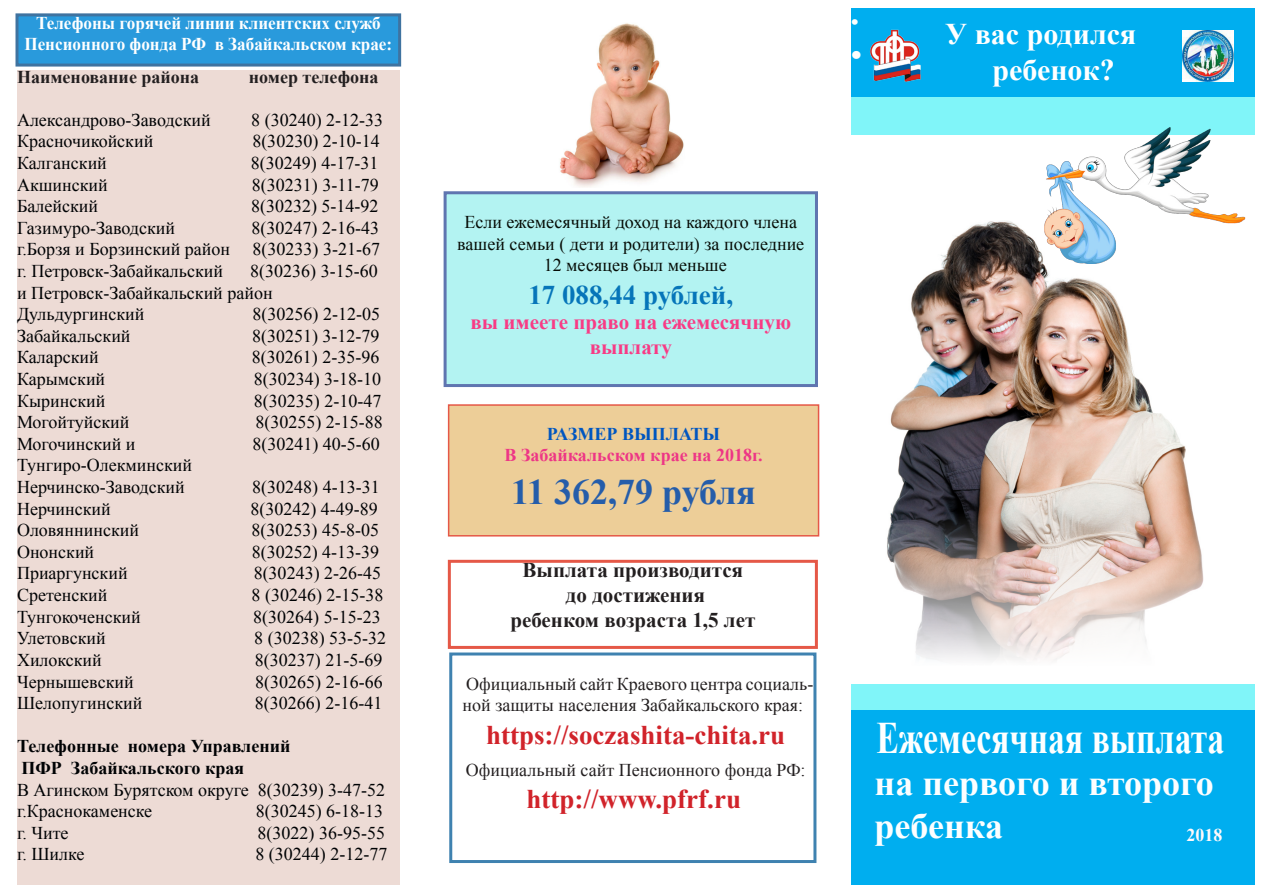
<style>
.page{position:relative;width:1263px;height:893px;background:#fff}
.page>*{position:absolute;margin:0;border:0;box-sizing:border-box;transform-origin:0 0}
.t1{font:700 45px "Times New Roman";color:#fdffff;scale:.75 1}
.t2{font:700 36px "Times New Roman";color:#fcfeff}
.t3{font:700 36px "Times New Roman";letter-spacing:-.005em;color:#255daa}
.t4{font:700 30px "Times New Roman";color:#fff}
.t5{font:700 30px "Times New Roman";color:#fefffd}
.t6{font:700 27px "Times New Roman";color:#d1232a}
.t7{font:700 27px "Times New Roman";color:#0675b9}
.t8{font:700 21px "Times New Roman";color:#231f20}
.t9{font:700 21px "Times New Roman";color:#f83b85}
.t10{font:700 21px "Times New Roman";color:#fefffd}
.t11{font:18px "Times New Roman";color:#000204}
.t12{font:18px/21.6px "Times New Roman";color:#231f20;text-align:center}
.t13{font:18px "Times New Roman";color:#060c06}
.t14{font:700 18px "Times New Roman";color:#fff;scale:.95 1}
.t15{font:700 18px "Times New Roman";color:#000204}
.t16{font:700 18px "Times New Roman";color:#231f20}
.t17{font:700 18px "Times New Roman";color:#ed3686}
.t18{font:700 18px "Times New Roman";color:#0056c0}
.t19{font:700 18px "Times New Roman";color:#fef9fb}
.s1{color:#fff}
</style>
<div class="page">
<div style="left:445px;top:193px;width:371px;height:193px;background:#b3f3f2"></div>
<div style="left:444px;top:191px;width:374px;height:196px;border:3px solid #5f75b0"></div>
<div style="left:449px;top:405px;width:369px;height:131px;background:#edce98"></div>
<div style="left:448px;top:404px;width:371px;height:132px;border:2px solid #e55847"></div>
<div style="left:448px;top:560px;width:370px;height:89px;border:3px solid #e55847"></div>
<div style="left:17px;top:70px;width:383px;height:814px;background:#eddbd5"></div>
<div style="left:851px;top:686px;width:403px;height:198px;background:#00aeef"></div>
<div style="left:851px;top:9px;width:403px;height:88px;background:#00aeef"></div>
<div style="left:851px;top:685px;width:403px;height:25px;background:#80f5f9"></div>
<div style="left:851px;top:98px;width:403px;height:37px;background:#80f5f9"></div>
<img style="left:851px;top:29px;width:76px;height:69px">
<img style="left:1182px;top:31px;width:51px;height:50px">
<img style="left:887px;top:221px;width:317px;height:439px">
<img style="left:1043px;top:128px;width:203px;height:136px">
<div style="left:17px;top:15px;width:383px;height:50px;background:#299adc"></div>
<div style="left:16px;top:13px;width:385px;height:54px;border:3px solid #3f73a0"></div>
<div style="left:449px;top:652px;width:367px;height:211px;border:3px solid #3f82b0"></div>
<img style="left:560px;top:23px;width:124px;height:164px">
<p class="t14" style="left:36px;top:10px;width:364px">Телефоны горячей линии клиентских служб</p>
<p class="t14" style="left:24px;top:32px;width:389px">Пенсионного фонда РФ в Забайкальском крае:</p>
<p class="t16" style="left:17px;top:64px;width:184px">Наименование района</p>
<p class="t16" style="left:249px;top:64px;width:131px">номер телефона</p>
<p class="t11" style="left:17px;top:108px;width:195px">Александрово-Заводский</p>
<p class="t11" style="left:251px;top:108px;width:133px">8 (30240) 2-12-33</p>
<p class="t11" style="left:17px;top:129px;width:138px">Красночикойский</p>
<p class="t11" style="left:252px;top:129px;width:129px">8(30230) 2-10-14</p>
<p class="t11" style="left:17px;top:151px;width:91px">Калганский</p>
<p class="t11" style="left:251px;top:151px;width:129px">8(30249) 4-17-31</p>
<p class="t11" style="left:17px;top:173px;width:92px">Акшинский</p>
<p class="t11" style="left:252px;top:173px;width:128px">8(30231) 3-11-79</p>
<p class="t11" style="left:17px;top:194px;width:83px">Балейский</p>
<p class="t11" style="left:251px;top:194px;width:129px">8(30232) 5-14-92</p>
<p class="t11" style="left:17px;top:216px;width:160px">Газимуро-Заводский</p>
<p class="t11" style="left:252px;top:216px;width:129px">8(30247) 2-16-43</p>
<p class="t11" style="left:17px;top:237px;width:365px">г.Борзя и Борзинский район 8(30233) 3-21-67</p>
<p class="t11" style="left:17px;top:259px;width:208px">г. Петровск-Забайкальский</p>
<p class="t11" style="left:250px;top:259px;width:129px">8(30236) 3-15-60</p>
<p class="t11" style="left:17px;top:281px;width:257px">и Петровск-Забайкальский район</p>
<p class="t11" style="left:17px;top:302px;width:129px">Дульдургинский</p>
<p class="t11" style="left:252px;top:302px;width:129px">8(30256) 2-12-05</p>
<p class="t11" style="left:17px;top:324px;width:115px">Забайкальский</p>
<p class="t11" style="left:252px;top:324px;width:129px">8(30251) 3-12-79</p>
<p class="t11" style="left:17px;top:345px;width:83px">Каларский</p>
<p class="t11" style="left:252px;top:345px;width:129px">8(30261) 2-35-96</p>
<p class="t11" style="left:17px;top:367px;width:90px">Карымский</p>
<p class="t11" style="left:254px;top:367px;width:129px">8(30234) 3-18-10</p>
<p class="t11" style="left:17px;top:389px;width:90px">Кыринский</p>
<p class="t11" style="left:254px;top:389px;width:129px">8(30235) 2-10-47</p>
<p class="t11" style="left:17px;top:410px;width:114px">Могойтуйский</p>
<p class="t11" style="left:255px;top:410px;width:129px">8(30255) 2-15-88</p>
<p class="t11" style="left:17px;top:432px;width:120px">Могочинский и</p>
<p class="t11" style="left:252px;top:432px;width:129px">8(30241) 40-5-60</p>
<p class="t11" style="left:17px;top:453px;width:177px">Тунгиро-Олекминский</p>
<p class="t11" style="left:17px;top:475px;width:169px">Нерчинско-Заводский</p>
<p class="t11" style="left:252px;top:475px;width:129px">8(30248) 4-13-31</p>
<p class="t11" style="left:17px;top:497px;width:95px">Нерчинский</p>
<p class="t11" style="left:250px;top:497px;width:129px">8(30242) 4-49-89</p>
<p class="t11" style="left:17px;top:518px;width:124px">Оловяннинский</p>
<p class="t11" style="left:252px;top:518px;width:129px">8(30253) 45-8-05</p>
<p class="t11" style="left:17px;top:540px;width:79px">Ононский</p>
<p class="t11" style="left:252px;top:540px;width:129px">8(30252) 4-13-39</p>
<p class="t11" style="left:17px;top:561px;width:112px">Приаргунский</p>
<p class="t11" style="left:254px;top:561px;width:129px">8(30243) 2-26-45</p>
<p class="t11" style="left:17px;top:583px;width:92px">Сретенский</p>
<p class="t11" style="left:251px;top:583px;width:133px">8 (30246) 2-15-38</p>
<p class="t11" style="left:17px;top:605px;width:125px">Тунгокоченский</p>
<p class="t11" style="left:253px;top:605px;width:129px">8(30264) 5-15-23</p>
<p class="t11" style="left:17px;top:626px;width:90px">Улетовский</p>
<p class="t11" style="left:254px;top:626px;width:133px">8 (30238) 53-5-32</p>
<p class="t11" style="left:17px;top:648px;width:86px">Хилокский</p>
<p class="t11" style="left:255px;top:648px;width:129px">8(30237) 21-5-69</p>
<p class="t11" style="left:17px;top:669px;width:118px">Чернышевский</p>
<p class="t11" style="left:255px;top:669px;width:129px">8(30265) 2-16-66</p>
<p class="t11" style="left:17px;top:691px;width:127px">Шелопугинский</p>
<p class="t11" style="left:255px;top:691px;width:129px">8(30266) 2-16-41</p>
<p class="t15" style="left:17px;top:734px;width:275px">Телефонные номера Управлений</p>
<p class="t15" style="left:22px;top:755px;width:224px">ПФР Забайкальского края</p>
<p class="t11" style="left:17px;top:777px;width:370px">В Агинском Бурятском округе 8(30239) 3-47-52</p>
<p class="t11" style="left:17px;top:799px;width:137px">г.Краснокаменске</p>
<p class="t11" style="left:256px;top:799px;width:129px">8(30245) 6-18-13</p>
<p class="t11" style="left:17px;top:821px;width:53px">г. Чите</p>
<p class="t11" style="left:258px;top:821px;width:129px">8(3022) 36-95-55</p>
<p class="t11" style="left:17px;top:842px;width:69px">г. Шилке</p>
<p class="t11" style="left:255px;top:842px;width:133px">8 (30244) 2-12-77</p>
<p class="t10" style="left:851px;top:7px;width:9px">•</p>
<p class="t5" style="left:851px;top:34px;width:12px">•</p>
<p class="t4" style="left:945px;top:13px;width:193px">У вас родился</p>
<p class="t4" style="left:992px;top:49px;width:124px">ребенок?</p>
<p class="t13" style="left:464px;top:210px;width:334px">Если ежемесячный доход на каждого члена</p>
<p class="t13" style="left:457px;top:232px;width:348px">вашей семьи ( дети и родители) за последние</p>
<p class="t13" style="left:544px;top:253px;width:185px">12 месяцев был меньше</p>
<p class="t7" style="left:528px;top:276px;width:206px">17 088,44 рублей,</p>
<p class="t9" style="left:470px;top:307px;width:322px">вы имеете право на ежемесячную</p>
<p class="t9" style="left:590px;top:333px;width:84px">выплату</p>
<p class="t18" style="left:547px;top:421px;width:175px">РАЗМЕР ВЫПЛАТЫ</p>
<p class="t17" style="left:504px;top:443px;width:260px">В Забайкальском крае на 2018г.</p>
<p class="t3" style="left:511px;top:467px;width:246px">11 362,79 рубля</p>
<p class="t8" style="left:523px;top:555px;width:222px">Выплата производится</p>
<p class="t8" style="left:566px;top:581px;width:141px">до достижения</p>
<p class="t8" style="left:510px;top:606px;width:246px">ребенком возраста 1,5 лет</p>
<p class="t12" style="left:452px;top:672px;width:363px"><span class="s1">ht</span>Официальный сайт Краевого центра социаль&shy;ной защиты населения Забайкальского края:</p>
<p class="t6" style="left:486px;top:716px;width:301px">https://soczashita-chita.ru</p>
<p class="t12" style="left:466px;top:759px;width:341px">Официальный сайт Пенсионного фонда РФ:</p>
<p class="t6" style="left:526px;top:781px;width:216px">http://www.pfrf.ru</p>
<p class="t1" style="left:876px;top:706px;width:465px">Ежемесячная выплата</p>
<p class="t2" style="left:874px;top:758px;width:341px">на первого и второго</p>
<p class="t2" style="left:874px;top:801px;width:130px">ребенка</p>
<p class="t19" style="left:1186px;top:822px;width:37px">2018</p>
</div>
